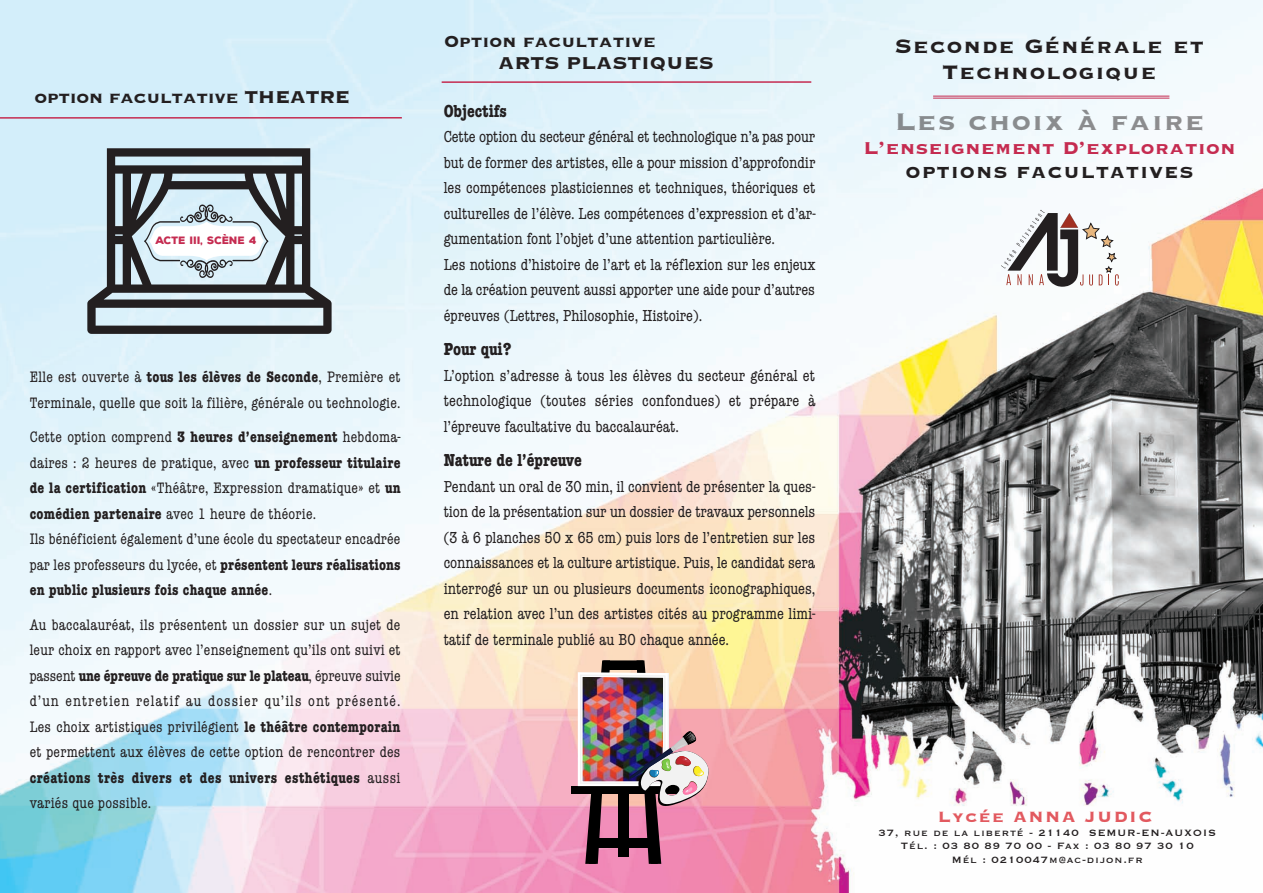
<style>
.page{position:relative;width:1263px;height:893px;background:#fff}
.page>*{position:absolute;margin:0;border:0;box-sizing:border-box;transform-origin:0 0}
.t1{font:700 31.5px "Copperplate";letter-spacing:.05em;color:rgb(35 31 32/.5)}
.t2{font:700 25.5px/26.4px "Copperplate";letter-spacing:.05em;color:#231f20;text-align:center}
.t3{font:700 22.5px "Copperplate";letter-spacing:.025em;color:#c52b50}
.t4{font:700 22.5px "Copperplate";color:#231f20}
.t5{font:700 21px "Copperplate";color:#231f20}
.t6{font:700 21px "Copperplate";letter-spacing:.05em;color:#231f20}
.t7{font:700 19.5px "Copperplate";letter-spacing:.075em;color:#e2595f}
.t8{font:700 condensed 18px "American Typewriter";color:#231f20}
.t9{font:condensed 16.5px/25.5px "American Typewriter";color:#231f20;text-align:justify}
.t10{font:condensed 15.75px/25.5px "American Typewriter";letter-spacing:.015em;color:#231f20}
.t11{font:12px/13.5px "Copperplate";letter-spacing:.075em;color:#231f20;text-align:center}
.t12{font:900 10.35px "Nexa Rust Sans";color:#c52b50}
.s1{font-size:22.5px}
.s2{font-weight:700}
</style>
<div class="page">
<img style="left:0;top:0;width:1263px;height:893px">
<hr style="left:933px;top:96px;width:236px;height:1px;background:#c52b50">
<hr style="left:933px;top:98px;width:236px;height:1px;background:#c52b50">
<hr style="left:0;top:117px;width:402px;height:2px;background:#c52b50">
<hr style="left:442px;top:81px;width:369px;height:2px;background:#c52b50">
<svg style="left:87px;top:148px;width:245px;height:186px;background:#859095"></svg>
<svg style="left:144px;top:204px;width:124px;height:74px"></svg>
<div style="left:571px;top:786px;width:107px;height:7px;background:#000"></div>
<img style="left:577px;top:660px;width:131px;height:204px">
<svg style="left:1001px;top:210px;width:118px;height:77px"></svg>
<p class="t5" style="left:35px;top:83px;width:317px">option facultative <span class="s1">THEATRE</span></p>
<p class="t12" style="left:155px;top:237px;width:103px">ACTE III, SCÈNE 4</p>
<p class="t10" style="left:30px;top:364px;width:372px">Elle est ouverte à <span class="s2">tous les élèves de Seconde</span>, Première et<br>Terminale, quelle que soit la filière, générale ou technologie.</p>
<p class="t10" style="left:30px;top:424px;width:373px">Cette option comprend <span class="s2">3 heures d’enseignement</span> hebdoma&shy;daires : 2 heures de pratique, avec <span class="s2">un professeur titulaire de la certification</span> «Théâtre, Expression dramatique» et <span class="s2">un comédien partenaire</span> avec 1 heure de théorie.<br>Ils bénéficient également d’une école du spectateur encadrée par les professeurs du lycée, et <span class="s2">présentent leurs réalisations en public plusieurs fois chaque année</span>.</p>
<p class="t10" style="left:30px;top:611px;width:372px;text-align:justify">Au baccalauréat, ils présentent un dossier sur un sujet de leur choix en rapport avec l’enseignement qu’ils ont suivi et passent <span class="s2">une épreuve de pratique sur le plateau</span>, épreuve suivie d’un entretien relatif au dossier qu’ils ont présenté.<br>Les choix artistiques privilégient <span class="s2">le théâtre contemporain </span>et permettent aux élèves de cette option de rencontrer des <span class="s2">créations très divers et des univers esthétiques</span> aussi variés que possible.</p>
<p class="t5" style="left:444px;top:28px;width:213px">Option facultative</p>
<h3 class="t4" style="left:498px;top:48px;width:217px">ARTS PLASTIQUES</h3>
<p class="t8" style="left:444px;top:96px;width:65px">Objectifs</p>
<p class="t9" style="left:444px;top:123px;width:374px;text-align:left">Cette option du secteur général et technologique n’a pas pour but de former des artistes, elle a pour mission d’approfondir les compétences plasticiennes et techniques, théoriques et culturelles de l’élève. Les compétences d’expression et d’ar&shy;gumentation font l’objet d’une attention particulière.<br>Les notions d’histoire de l’art et la réflexion sur les enjeux de la création peuvent aussi apporter une aide pour d’autres épreuves (Lettres, Philosophie, Histoire).</p>
<p class="t8" style="left:444px;top:335px;width:69px">Pour qui?</p>
<p class="t9" style="left:444px;top:362px;width:373px">L’option s’adresse à tous les élèves du secteur général et technologique (toutes séries confondues) et prépare à l’épreuve facultative du baccalauréat.</p>
<p class="t8" style="left:444px;top:446px;width:140px">Nature de l’épreuve</p>
<p class="t9" style="left:444px;top:473px;width:373px">Pendant un oral de 30 min, il convient de présenter la ques&shy;tion de la présentation sur un dossier de travaux personnels (3 à 6 planches 50 x 65 cm) puis lors de l’entretien sur les connaissances et la culture artistique. Puis, le candidat sera interrogé sur un ou plusieurs documents iconographiques, en relation avec l’un des artistes cités au programme limi&shy;tatif de terminale publié au BO chaque année.</p>
<h2 class="t2" style="left:895px;top:31px;width:311px">Seconde Générale et<br>Technologique</h2>
<h1 class="t1" style="left:895px;top:101px;width:311px">Les choix à faire</h1>
<h3 class="t3" style="left:863px;top:133px;width:374px">L’enseignement D’exploration</h3>
<p class="t6" style="left:905px;top:159px;width:289px">OPTIONS FACULTATIVES</p>
<p class="t7" style="left:938px;top:804px;width:216px">Lycée ANNA JUDIC</p>
<p class="t11" style="left:878px;top:825px;width:339px">37, rue de la liberté - 21140 SEMUR-EN-AUXOIS<br>Tél. : 03 80 89 70 00 - Fax : 03 80 97 30 10<br>Mél : 0210047m@ac-dijon.fr</p>
</div>
